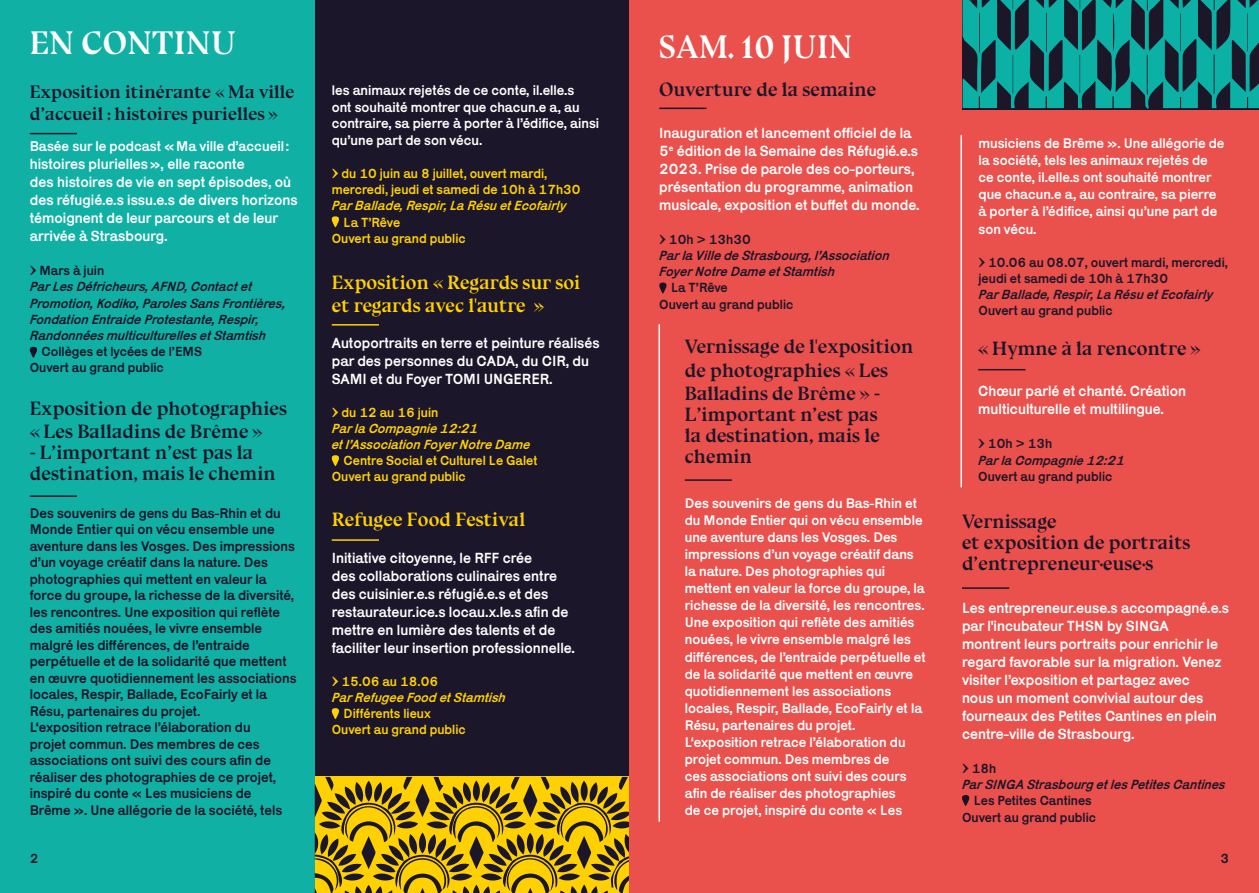
<style>
.page{position:relative;width:1259px;height:893px;background:#fff}
.page>*{position:absolute;margin:0;border:0;box-sizing:border-box;transform-origin:0 0}
.t1{font:700 33px "Bluu Next";color:#fff;scale:.96 1}
.t2{font:700 33px "Bluu Next";color:#fff}
.t3{font:700 19.5px/23.4px "Bluu Next";color:#1c1629}
.t4{font:700 19.5px/23.4px "Bluu Next";color:#ffd004}
.t5{font:700 18.3px/21.9px "Bluu Next";color:#1c1629}
.t6{font:15px/18px "Karrik";color:#fff}
.t7{font:14.4px "Karrik";color:#fff}
.t8{font:14.25px/17.1px "Karrik";color:#fff}
.t9{font:14.25px/16.5px "Karrik";color:#1c1529}
.t10{font:italic 13.5px/16.2px "Karrik";color:#1c1629}
.t11{font:13.5px "Karrik";color:#1c1629}
.t12{font:13.5px "Karrik";color:#ffd004}
.t13{font:13.5px "Karrik";color:#ffd103}
.t14{font:13.5px/16.2px "Karrik";color:#1d1729}
.t15{font:italic 13.5px "Karrik";color:#ffd004}
.t16{font:italic 13.5px "Karrik";color:#ffd103}
.t17{font:italic 13.5px "Karrik";color:#1d1729}
.s1{color:#1c1629}
.s2{font-size:37.5px}
</style>
<div class="page">
<div style="left:315px;top:0;width:314px;height:777px;background:#1c162a"></div>
<div style="left:0;top:0;width:315px;height:893px;background:#11b0a5"></div>
<hr style="left:30px;top:133px;width:47px;height:1px;background:#1c1629">
<svg style="left:29px;top:347px;width:8px;height:11px"></svg>
<hr style="left:30px;top:495px;width:47px;height:2px;background:#1c1629">
<hr style="left:332px;top:324px;width:47px;height:2px;background:#ffd103">
<svg style="left:331px;top:455px;width:8px;height:11px"></svg>
<hr style="left:332px;top:539px;width:47px;height:2px;background:#ffd103">
<svg style="left:331px;top:708px;width:8px;height:11px"></svg>
<svg style="left:315px;top:777px;width:314px;height:116px;background:#af8f10"></svg>
<svg style="left:331px;top:216px;width:8px;height:11px"></svg>
<div style="left:940px;top:109px;width:319px;height:784px;background:#ea504c"></div>
<div style="left:629px;top:0;width:333px;height:893px;background:#ea504c"></div>
<hr style="left:659px;top:108px;width:47px;height:1px;background:#1c1629">
<svg style="left:659px;top:283px;width:8px;height:11px"></svg>
<hr style="left:685px;top:479px;width:47px;height:2px;background:#1c1629">
<hr style="left:978px;top:369px;width:47px;height:1px;background:#1c1629">
<hr style="left:658px;top:324px;width:2px;height:498px;background:#fff">
<hr style="left:962px;top:587px;width:47px;height:2px;background:#1c1629">
<svg style="left:962px;top:795px;width:8px;height:11px"></svg>
<hr style="left:960px;top:135px;width:2px;height:352px;background:#fff">
<svg style="left:962px;top:0;width:297px;height:109px;background:#127374"></svg>
<p class="t2" style="left:30px;top:24px;width:208px">EN CONTINU</p>
<p class="t5" style="left:30px;top:81px;width:266px">Exposition itinérante « Ma ville d’accueil : histoires purielles »</p>
<p class="t7" style="left:30px;top:134px;width:261px">Basée sur le podcast « Ma ville d’accueil :</p>
<p class="t6" style="left:30px;top:153px;width:269px">histoires plurielles », elle raconte<br>des histoires de vie en sept épisodes, où des réfugié.e.s issu.e.s de divers horizons témoignent de leur parcours et de leur arrivée à Strasbourg.</p>
<p class="t11" style="left:30px;top:259px;width:76px">→ Mars à juin</p>
<p class="t10" style="left:30px;top:277px;width:257px">Par Les Défricheurs, AFND, Contact et Promotion, Kodiko, Paroles Sans Frontières, Fondation Entraide Protestante, Respir, Randonnées multiculturelles et Stamtish</p>
<p class="t11" style="left:42px;top:340px;width:162px">Collèges et lycées de l’EMS</p>
<p class="t11" style="left:30px;top:357px;width:136px">Ouvert au grand public</p>
<p class="t3" style="left:30px;top:396px;width:259px">Exposition de photographies « Les Balladins de Brême »</p>
<p class="t3" style="left:30px;top:442px;width:247px;line-height:21px">- L’important n’est pas la destination, mais le chemin</p>
<p class="t9" style="left:30px;top:503px;width:268px">Des souvenirs de gens du Bas-Rhin et du Monde Entier qui on vécu ensemble une aventure dans les Vosges. Des impressions d’un voyage créatif dans la nature. Des photographies qui mettent en valeur la force du groupe, la richesse de la diversité, les rencontres. Une exposition qui reflète des amitiés nouées, le vivre ensemble malgré les différences, de l’entraide perpétuelle et de la solidarité que mettent en œuvre quotidiennement les associations locales, Respir, Ballade, EcoFairly et la Résu, partenaires du projet.</p>
<p class="t9" style="left:30px;top:718px;width:254px">L‘exposition retrace l’élaboration du projet commun. Des membres de ces associations ont suivi des cours afin de réaliser des photographies de ce projet, inspiré du conte <span class="s1">« Les musiciens de Brême ». Une allégorie de la société, tels</span></p>
<p class="t14" style="left:30px;top:849px;width:10px">2</p>
<p class="t8" style="left:332px;top:81px;width:269px;line-height:16.5px">les animaux rejetés de ce conte, il.elle.s<br>ont souhaité montrer que chacun.e a, au contraire, sa pierre à porter à l’édifice, ainsi qu’une part de son vécu.</p>
<p class="t13" style="left:332px;top:162px;width:217px">→ du 10 juin au 8 juillet, ouvert mardi,</p>
<p class="t13" style="left:332px;top:178px;width:250px">mercredi, jeudi et samedi de 10h à 17h30</p>
<p class="t16" style="left:332px;top:195px;width:236px">Par Ballade, Respir, La Résu et Ecofairly</p>
<p class="t13" style="left:344px;top:211px;width:58px">La T’Rêve</p>
<p class="t13" style="left:332px;top:227px;width:136px">Ouvert au grand public</p>
<p class="t4" style="left:332px;top:270px;width:250px">Exposition « Regards sur soi et regards avec l'autre »</p>
<p class="t6" style="left:332px;top:333px;width:269px">Autoportraits en terre et peinture réalisés par des personnes du CADA, du CIR, du<br>SAMI et du Foyer TOMI UNGERER.</p>
<p class="t12" style="left:332px;top:401px;width:108px">→ du 12 au 16 juin</p>
<p class="t15" style="left:332px;top:417px;width:148px">Par la Compagnie 12:21</p>
<p class="t15" style="left:332px;top:433px;width:200px">et l’Association Foyer Notre Dame</p>
<p class="t12" style="left:344px;top:449px;width:195px">Centre Social et Culturel Le Galet</p>
<p class="t12" style="left:332px;top:466px;width:136px">Ouvert au grand public</p>
<p class="t4" style="left:332px;top:508px;width:195px">Refugee Food Festival</p>
<p class="t6" style="left:332px;top:548px;width:245px">Initiative citoyenne, le RFF crée<br>des collaborations culinaires entre des cuisinier.e.s réfugié.e.s et des restaurateur.ice.s locau.x.le.s afin de mettre en lumière des talents et de faciliter leur insertion professionnelle.</p>
<p class="t12" style="left:332px;top:670px;width:108px">→ 15.06 au 18.06</p>
<p class="t15" style="left:332px;top:686px;width:175px">Par Refugee Food et Stamtish</p>
<p class="t12" style="left:344px;top:702px;width:89px">Différents lieux</p>
<p class="t12" style="left:332px;top:718px;width:136px">Ouvert au grand public</p>
<p class="t1" style="left:659px;top:27px;width:203px">SAM. <span class="s2">10</span> JUIN</p>
<p class="t3" style="left:659px;top:77px;width:219px">Ouverture de la semaine</p>
<p class="t6" style="left:659px;top:122px;width:262px">Inauguration et lancement officiel de la 5<sup>e</sup> édition de la Semaine des Réfugié.e.s 2023. Prise de parole des co-porteurs, présentation du programme, animation musicale, exposition et buffet du monde.</p>
<p class="t11" style="left:659px;top:228px;width:93px">→ 10h &gt; 13h30</p>
<p class="t10" style="left:659px;top:246px;width:232px">Par la Ville de Strasbourg, l’Association</p>
<p class="t10" style="left:659px;top:262px;width:177px">Foyer Notre Dame et Stamtish</p>
<p class="t11" style="left:671px;top:277px;width:58px">La T’Rêve</p>
<p class="t11" style="left:659px;top:293px;width:136px">Ouvert au grand public</p>
<p class="t3" style="left:685px;top:335px;width:230px">Vernissage de l'exposition de photographies « Les<br>Balladins de Brême » -</p>
<p class="t3" style="left:685px;top:404px;width:197px;line-height:21px">L’important n’est pas la destination, mais le chemin</p>
<p class="t8" style="left:685px;top:493px;width:242px">Des souvenirs de gens du Bas-Rhin et du Monde Entier qui on vécu ensemble une aventure dans les Vosges. Des impressions d’un voyage créatif dans la nature. Des photographies qui mettent en valeur la force du groupe, la richesse de la diversité, les rencontres.<br>Une exposition qui reflète des amitiés nouées, le vivre ensemble malgré les différences, de l’entraide perpétuelle et de la solidarité que mettent en œuvre quotidiennement les associations locales, Respir, Ballade, EcoFairly et la Résu, partenaires du projet.</p>
<p class="t8" style="left:685px;top:732px;width:223px">L‘exposition retrace l’élaboration du projet commun. Des membres de ces associations ont suivi des cours afin de réaliser des photographies de ce projet, inspiré du conte « Les</p>
<p class="t8" style="left:978px;top:133px;width:247px">musiciens de Brême ». Une allégorie de la société, tels les animaux rejetés de ce conte, il.elle.s ont souhaité montrer que chacun.e a, au contraire, sa pierre à porter à l’édifice, ainsi qu’une part de son vécu.</p>
<p class="t14" style="left:978px;top:253px;width:251px">→ 10.06 au 08.07, ouvert mardi, mercredi, jeudi et samedi de 10h à 17h30</p>
<p class="t17" style="left:978px;top:283px;width:236px">Par Ballade, Respir, La Résu et Ecofairly</p>
<p class="t14" style="left:978px;top:301px;width:136px">Ouvert au grand public</p>
<p class="t3" style="left:978px;top:336px;width:224px">« Hymne à la rencontre »</p>
<p class="t6" style="left:978px;top:381px;width:209px">Chœur parlé et chanté. Création multiculturelle et multilingue.</p>
<p class="t11" style="left:978px;top:433px;width:76px">→ 10h &gt; 13h</p>
<p class="t10" style="left:978px;top:451px;width:148px">Par la Compagnie 12:21</p>
<p class="t11" style="left:978px;top:465px;width:136px">Ouvert au grand public</p>
<p class="t3" style="left:962px;top:510px;width:96px">Vernissage</p>
<p class="t3" style="left:962px;top:531px;width:230px">et exposition de portraits</p>
<p class="t3" style="left:962px;top:552px;width:193px">d’entrepreneur·euse·s</p>
<p class="t6" style="left:962px;top:597px;width:269px">Les entrepreneur.euse.s accompagné.e.s</p>
<p class="t6" style="left:962px;top:615px;width:261px">par l'incubateur THSN by SINGA montrent leurs portraits pour enrichir le regard favorable sur la migration. Venez visiter l’exposition et partagez avec nous un moment convivial autour des fourneaux des Petites Cantines en plein centre-ville de Strasbourg.</p>
<p class="t11" style="left:962px;top:757px;width:36px">→ 18h</p>
<p class="t10" style="left:962px;top:775px;width:265px">Par SINGA Strasbourg et les Petites Cantines</p>
<p class="t11" style="left:974px;top:790px;width:119px">Les Petites Cantines</p>
<p class="t11" style="left:962px;top:806px;width:136px">Ouvert au grand public</p>
<p class="t14" style="left:1220px;top:849px;width:10px">3</p>
</div>
